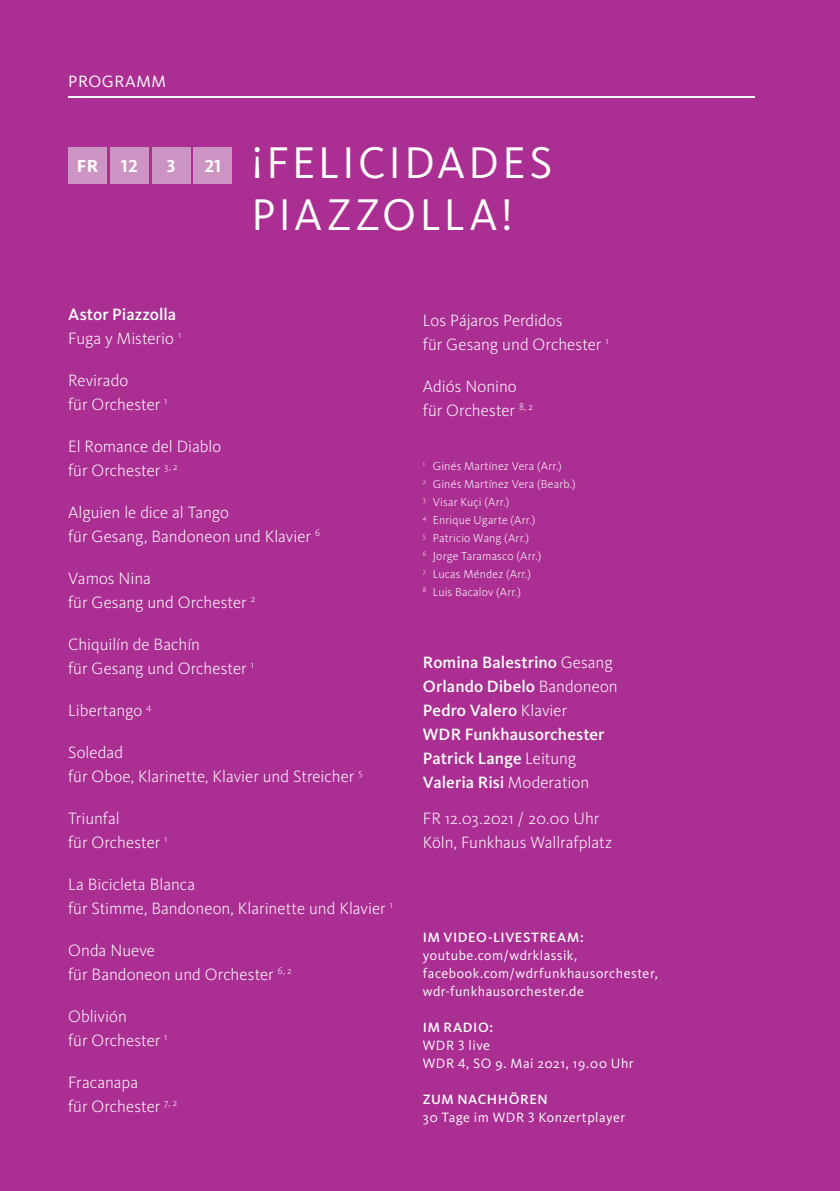
<style>
.page{position:relative;width:840px;height:1191px;background:#fff}
.page>*{position:absolute;margin:0;border:0;box-sizing:border-box;transform-origin:0 0}
.t1{font:46px/52px "WDR Sans";letter-spacing:.07em;color:#fff}
.t2{font:700 18px "WDR Sans";color:#fff}
.t3{font:300 17px/24px "WDR Sans";color:#fff}
.t4{font:500 17px/24px "WDR Sans";letter-spacing:.005em;color:#fff}
.t5{font:17px "WDR Sans";letter-spacing:.035em;color:#fff}
.t6{font:14px/18px "WDR Sans";letter-spacing:.035em;color:#fff}
.t7{font:500 14px "WDR Sans";letter-spacing:.04em;color:#fff}
.t8{font:300 12px/18px "WDR Sans";letter-spacing:.015em;color:#fff}
.s1{font-weight:300}
</style>
<div class="page">
<div style="left:0;top:0;width:839px;height:1191px;background:#ab2e92"></div>
<div style="left:68px;top:147px;width:39px;height:36px;background:#cc94c2"></div>
<div style="left:110px;top:147px;width:38px;height:36px;background:#cc94c2"></div>
<div style="left:152px;top:147px;width:38px;height:36px;background:#cc94c2"></div>
<div style="left:193px;top:147px;width:39px;height:36px;background:#cc94c2"></div>
<hr style="left:68px;top:96px;width:686px;height:2px;background:#fff">
<p class="t5" style="left:68px;top:71px;width:99px">PROGRAMM</p>
<p class="t2" style="left:77px;top:155px;width:23px">FR</p>
<p class="t2" style="left:121px;top:155px;width:18px">12</p>
<p class="t2" style="left:167px;top:155px;width:10px">3</p>
<p class="t2" style="left:205px;top:155px;width:18px">21</p>
<h1 class="t1" style="left:251px;top:136px;width:302px">¡FELICIDADES<br>PIAZZOLLA!</h1>
<p class="t4" style="left:68px;top:302px;width:114px">Astor Piazzolla<br><span class="s1">Fuga y Misterio</span> <sup>1</sup></p>
<p class="t3" style="left:68px;top:368px;width:101px">Revirado<br>für Orchester <sup>1</sup></p>
<p class="t3" style="left:68px;top:434px;width:155px">El Romance del Diablo für Orchester <sup>3,</sup> <sup>2</sup></p>
<p class="t3" style="left:68px;top:500px;width:253px">Alguien le dice al Tango<br>für Gesang, Bandoneon und Klavier <sup>6</sup></p>
<p class="t3" style="left:68px;top:566px;width:189px">Vamos Nina<br>für Gesang und Orchester <sup>2</sup></p>
<p class="t3" style="left:68px;top:632px;width:187px">Chiquilín de Bachín<br>für Gesang und Orchester <sup>1</sup></p>
<p class="t3" style="left:68px;top:698px;width:85px">Libertango <sup>4</sup></p>
<p class="t3" style="left:68px;top:740px;width:296px">Soledad<br>für Oboe, Klarinette, Klavier und Streicher <sup>5</sup></p>
<p class="t3" style="left:68px;top:806px;width:101px">Triunfal<br>für Orchester <sup>1</sup></p>
<p class="t3" style="left:68px;top:872px;width:326px">La Bicicleta Blanca<br>für Stimme, Bandoneon, Klarinette und Klavier <sup>1</sup></p>
<p class="t3" style="left:68px;top:938px;width:225px">Onda Nueve<br>für Bandoneon und Orchester <sup>6,</sup> <sup>2</sup></p>
<p class="t3" style="left:68px;top:1004px;width:101px">Oblivión<br>für Orchester <sup>1</sup></p>
<p class="t3" style="left:68px;top:1070px;width:111px">Fracanapa<br>für Orchester <sup>7,</sup> <sup>2</sup></p>
<p class="t3" style="left:422px;top:308px;width:187px">Los Pájaros Perdidos<br>für Gesang und Orchester <sup>1</sup></p>
<p class="t3" style="left:422px;top:374px;width:112px">Adiós Nonino für Orchester <sup>8,</sup> <sup>2</sup></p>
<p class="t8" style="left:422px;top:457px;width:154px"><sup>1</sup> Ginés Martínez Vera (Arr.)<br><sup>2</sup> Ginés Martínez Vera (Bearb.)<br><sup>3</sup> Visar Kuçi (Arr.)<br><sup>4</sup> Enrique Ugarte (Arr.)<br><sup>5</sup> Patricio Wang (Arr.)<br><sup>6</sup> Jorge Taramasco (Arr.)<br><sup>7</sup> Lucas Méndez (Arr.)<br><sup>8</sup> Luis Bacalov (Arr.)</p>
<p class="t4" style="left:422px;top:650px;width:196px">Romina Balestrino <span class="s1">Gesang<br></span>Orlando Dibelo <span class="s1">Bandoneon<br></span>Pedro Valero <span class="s1">Klavier<br></span>WDR Funkhausorchester<br>Patrick Lange <span class="s1">Leitung<br></span>Valeria Risi <span class="s1">Moderation</span></p>
<p class="t3" style="left:422px;top:806px;width:191px">FR 12.03.2021 / 20.00 Uhr<br>Köln, Funkhaus Wallrafplatz</p>
<p class="t7" style="left:422px;top:929px;width:162px">IM VIDEO-LIVESTREAM:</p>
<p class="t6" style="left:422px;top:946px;width:236px">youtube.com/wdrklassik, facebook.com/wdrfunkhausorchester, wdr-funkhausorchester.de</p>
<p class="t7" style="left:422px;top:1019px;width:72px">IM RADIO:</p>
<p class="t6" style="left:422px;top:1036px;width:212px">WDR 3 live<br>WDR 4, SO 9. Mai 2021, 19.00 Uhr</p>
<p class="t7" style="left:422px;top:1091px;width:126px">ZUM NACHHÖREN</p>
<p class="t6" style="left:422px;top:1108px;width:204px">30 Tage im WDR 3 Konzertplayer</p>
</div>
